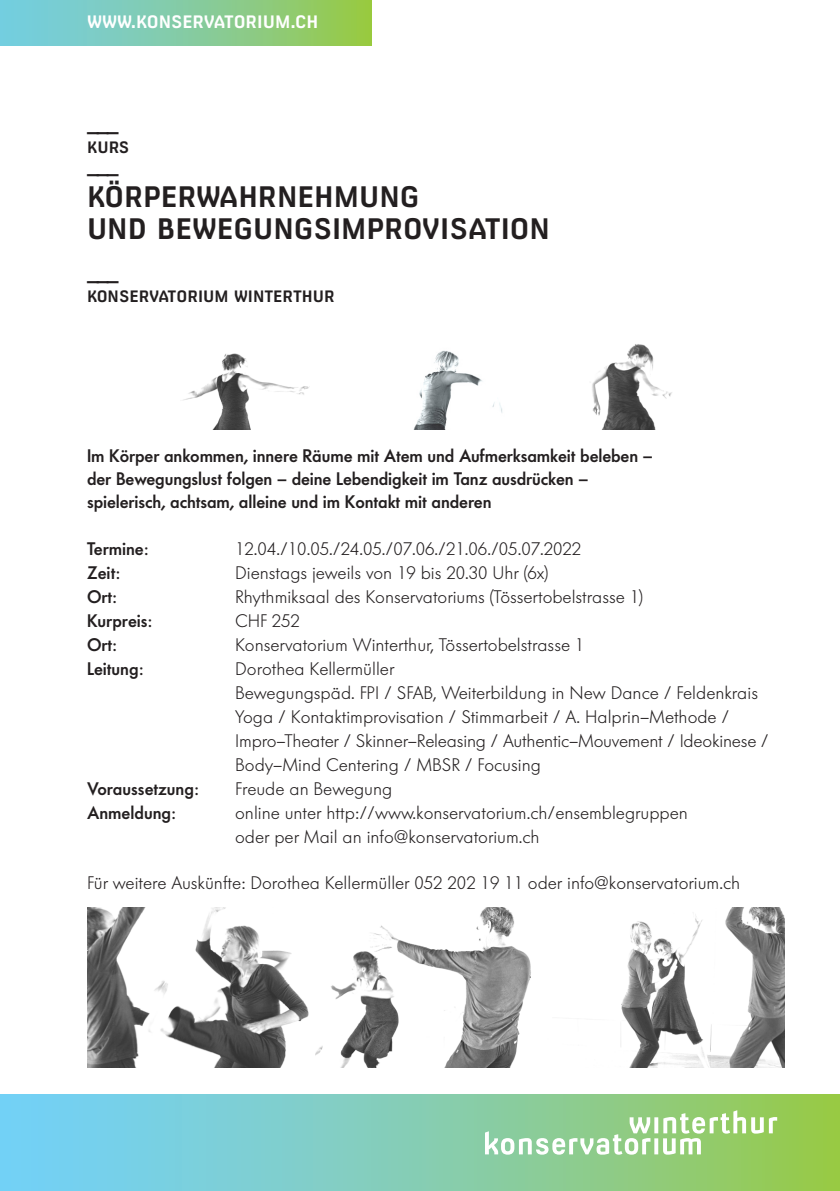
<style>
.page{position:relative;width:840px;height:1191px;background:#fff}
.page>*{position:absolute;margin:0;border:0;box-sizing:border-box;transform-origin:0 0}
.t1{font:700 28px "Milibus Rg";color:#231f20}
.Strich{font:700 19.4px "Milibus Rg";color:#231f20}
.Untertitel{font:300 18px/24px "Futura BQ";color:#231f20}
.Untertitel-2{font:500 18px "Futura BQ";letter-spacing:-.005em;color:#231f20}
.t2{font:700 17px "Milibus Rg";color:#fff}
.Titel_klein{font:700 15.6px "Milibus Rg";color:#231f20}
</style>
<div class="page">
<img style="left:87px;top:907px;width:444px;height:160px">
<img style="left:620px;top:907px;width:163px;height:160px">
<img style="left:183px;top:353px;width:126px;height:76px">
<img style="left:414px;top:350px;width:88px;height:79px">
<img style="left:592px;top:344px;width:80px;height:85px">
<div style="left:0;top:0;width:371px;height:45px;background:linear-gradient(to right,#72ceee,#98c94b)"></div>
<div style="left:0;top:1094px;width:839px;height:97px;background:linear-gradient(to right,#72d1ff,#99ca52)"></div>
<svg style="left:484px;top:1110px;width:292px;height:44px"></svg>
<p class="t2" style="left:87px;top:11px;width:233px">WWW.KONSERVATORIUM.CH</p>
<p class="Strich" style="left:87px;top:114px;width:33px">___</p>
<p class="Titel_klein" style="left:87px;top:138px;width:44px">KURS</p>
<p class="Strich" style="left:87px;top:155px;width:33px">___</p>
<p class="t1" style="left:87px;top:179px;width:333px">KÖRPERWAHRNEHMUNG</p>
<p class="t1" style="left:87px;top:212px;width:464px">UND BEWEGUNGSIMPROVISATION</p>
<p class="Strich" style="left:87px;top:262px;width:33px">___</p>
<p class="Titel_klein" style="left:87px;top:286px;width:249px">KONSERVATORIUM WINTERTHUR</p>
<p class="Untertitel-2" style="left:87px;top:443px;width:567px">Im Körper ankommen, innere Räume mit Atem und Aufmerksamkeit beleben –</p>
<p class="Untertitel-2" style="left:87px;top:466px;width:502px">der Bewegungslust folgen – deine Lebendigkeit im Tanz ausdrücken –</p>
<p class="Untertitel-2" style="left:87px;top:489px;width:406px">spielerisch, achtsam, alleine und im Kontakt mit anderen</p>
<p class="Untertitel-2" style="left:87px;top:536px;width:63px">Termine:</p>
<p class="Untertitel" style="left:235px;top:536px;width:347px">12.04./10.05./24.05./07.06./21.06./05.07.2022</p>
<p class="Untertitel-2" style="left:87px;top:560px;width:35px">Zeit:</p>
<p class="Untertitel" style="left:235px;top:560px;width:314px">Dienstags jeweils von 19 bis 20.30 Uhr (6x)</p>
<p class="Untertitel-2" style="left:87px;top:584px;width:32px">Ort:</p>
<p class="Untertitel" style="left:235px;top:584px;width:409px">Rhythmiksaal des Konservatoriums (Tössertobelstrasse 1)</p>
<p class="Untertitel-2" style="left:87px;top:608px;width:67px">Kurpreis:</p>
<p class="Untertitel" style="left:235px;top:608px;width:66px">CHF 252</p>
<p class="Untertitel-2" style="left:87px;top:632px;width:32px">Ort:</p>
<p class="Untertitel" style="left:235px;top:632px;width:350px">Konservatorium Winterthur, Tössertobelstrasse 1</p>
<p class="Untertitel-2" style="left:87px;top:656px;width:58px">Leitung:</p>
<p class="Untertitel" style="left:235px;top:656px;width:161px">Dorothea Kellermüller</p>
<p class="Untertitel" style="left:235px;top:680px;width:524px">Bewegungspäd. FPI / SFAB, Weiterbildung in New Dance / Feldenkrais</p>
<p class="Untertitel" style="left:235px;top:704px;width:495px">Yoga / Kontaktimprovisation / Stimmarbeit / A. Halprin–Methode /</p>
<p class="Untertitel" style="left:235px;top:728px;width:534px">Impro–Theater / Skinner–Releasing / Authentic–Mouvement / Ideokinese /<br>Body–Mind Centering / MBSR / Focusing</p>
<p class="Untertitel-2" style="left:87px;top:776px;width:113px">Voraussetzung:</p>
<p class="Untertitel" style="left:235px;top:776px;width:158px">Freude an Bewegung</p>
<p class="Untertitel-2" style="left:87px;top:800px;width:90px">Anmeldung:</p>
<p class="Untertitel" style="left:235px;top:800px;width:454px">online unter http://www.konservatorium.ch/ensemblegruppen</p>
<p class="Untertitel" style="left:235px;top:824px;width:306px">oder per Mail an info@konservatorium.ch</p>
<p class="Untertitel" style="left:87px;top:870px;width:654px">Für weitere Auskünfte: Dorothea Kellermüller 052 202 19 11 oder info@konservatorium.ch</p>
</div>
